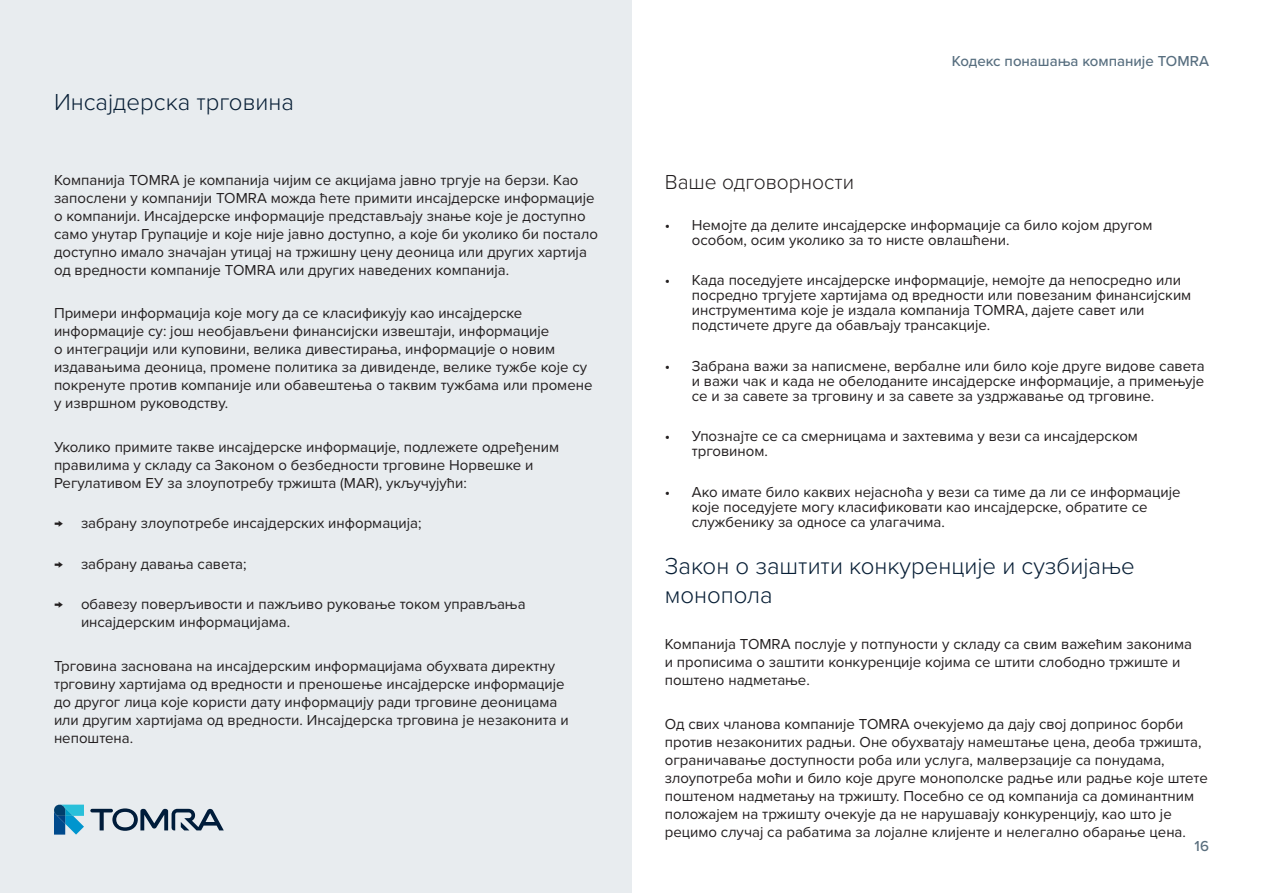
<style>
.page{position:relative;width:1263px;height:893px;background:#fff}
.page>*{position:absolute;margin:0;border:0;box-sizing:border-box;transform-origin:0 0}
.Sub_heading{font:300 24px/28.8px "Proxima Nova";color:#081f36}
.t1{font:300 21px "Proxima Nova";color:#231f20}
.t2{font:15px/18px "Proxima Nova";color:#231f20}
.t3{font:500 15px "Proxima Nova";color:#576e7f}
.t4{font:500 15px "Proxima Nova";color:#596e7d}
</style>
<div class="page">
<div style="left:0;top:0;width:631px;height:893px;background:#e8ecef"></div>
<svg style="left:90px;top:808px;width:134px;height:23px"></svg>
<svg style="left:54px;top:805px;width:30px;height:30px"></svg>
<p class="Sub_heading" style="left:54px;top:86px;width:241px">Инсајдерска трговина</p>
<p class="t2" style="left:54px;top:170px;width:545px">Компанија TOMRA је компанија чијим се акцијама јавно тргује на берзи. Као запослени у компанији TOMRA можда ћете примити инсајдерске информације о компанији. Инсајдерске информације представљају знање које је доступно само унутар Групације и које није јавно доступно, а које би уколико би постало доступно имало значајан утицај на тржишну цену деоница или других хартија од вредности компаније TOMRA или других наведених компанија.</p>
<p class="t2" style="left:54px;top:303px;width:540px">Примери информација које могу да се класификују као инсајдерске информације су: још необјављени финансијски извештаји, информације<br>о интеграцији или куповини, велика дивестирања, информације о новим издавањима деоница, промене политика за дивиденде, велике тужбе које су покренуте против компаније или обавештења о таквим тужбама или промене у извршном руководству.</p>
<p class="t2" style="left:54px;top:437px;width:507px">Уколико примите такве инсајдерске информације, подлежете одређеним правилима у складу са Законом о безбедности трговине Норвешке и<br>Регулативом ЕУ за злоупотребу тржишта (MAR), укључујући:</p>
<p class="t2" style="left:54px;top:514px;width:369px">→ забрану злоупотребе инсајдерских информација;</p>
<p class="t2" style="left:54px;top:554px;width:194px">→ забрану давања савета;</p>
<p class="t2" style="left:81px;top:595px;width:446px;text-indent:-27px">→ обавезу поверљивости и пажљиво руковање током управљања инсајдерским информацијама.</p>
<p class="t2" style="left:54px;top:656px;width:516px">Трговина заснована на инсајдерским информацијама обухвата директну трговину хартијама од вредности и преношење инсајдерске информације до другог лица које користи дату информацију ради трговине деоницама или другим хартијама од вредности. Инсајдерска трговина је незаконита и непоштена.</p>
<p class="t3" style="left:952px;top:50px;width:259px">Кодекс понашања компаније TOMRA</p>
<p class="t1" style="left:665px;top:167px;width:191px">Ваше одговорности</p>
<p class="t2" style="left:692px;top:217px;width:462px;line-height:15px;text-indent:-27px">• Немојте да делите инсајдерске информације са било којом другом особом, осим уколико за то нисте овлашћени.</p>
<p class="t2" style="left:692px;top:272px;width:501px;line-height:15px;text-indent:-27px">• Када поседујете инсајдерске информације, немојте да непосредно или посредно тргујете хартијама од вредности или повезаним финансијским инструментима које је издала компанија TOMRA, дајете савет или подстичете друге да обављају трансакције.</p>
<p class="t2" style="left:692px;top:358px;width:514px;line-height:15px;text-align:justify;text-indent:-27px">• Забрана важи за написмене, вербалне или било које друге видове савета и важи чак и када не обелоданите инсајдерске информације, а примењује се и за савете за трговину и за савете за уздржавање од трговине.</p>
<p class="t2" style="left:692px;top:428px;width:448px;line-height:15px;text-indent:-27px">• Упознајте се са смерницама и захтевима у вези са инсајдерском трговином.</p>
<p class="t2" style="left:692px;top:484px;width:490px;line-height:15px;text-indent:-27px">• Ако имате било каквих нејасноћа у вези са тиме да ли се информације које поседујете могу класификовати као инсајдерске, обратите се службенику за односе са улагачима.</p>
<p class="Sub_heading" style="left:665px;top:550px;width:471px">Закон о заштити конкуренције и сузбијање монопола</p>
<p class="t2" style="left:665px;top:634px;width:529px">Компанија TOMRA послује у потпуности у складу са свим важећим законима и прописима о заштити конкуренције којима се штити слободно тржиште и поштено надметање.</p>
<p class="t2" style="left:665px;top:714px;width:544px">Од свих чланова компаније TOMRA очекујемо да дају свој допринос борби против незаконитих радњи. Оне обухватају намештање цена, деоба тржишта, ограничавање доступности роба или услуга, малверзације са понудама, злоупотреба моћи и било које друге монополске радње или радње које штете поштеном надметању на тржишту. Посебно се од компанија са доминантним положајем на тржишту очекује да не нарушавају конкуренцију, као што је рецимо случај са рабатима за лојалне клијенте и нелегално обарање цена.</p>
<p class="t4" style="left:1195px;top:835px;width:16px">16</p>
</div>
